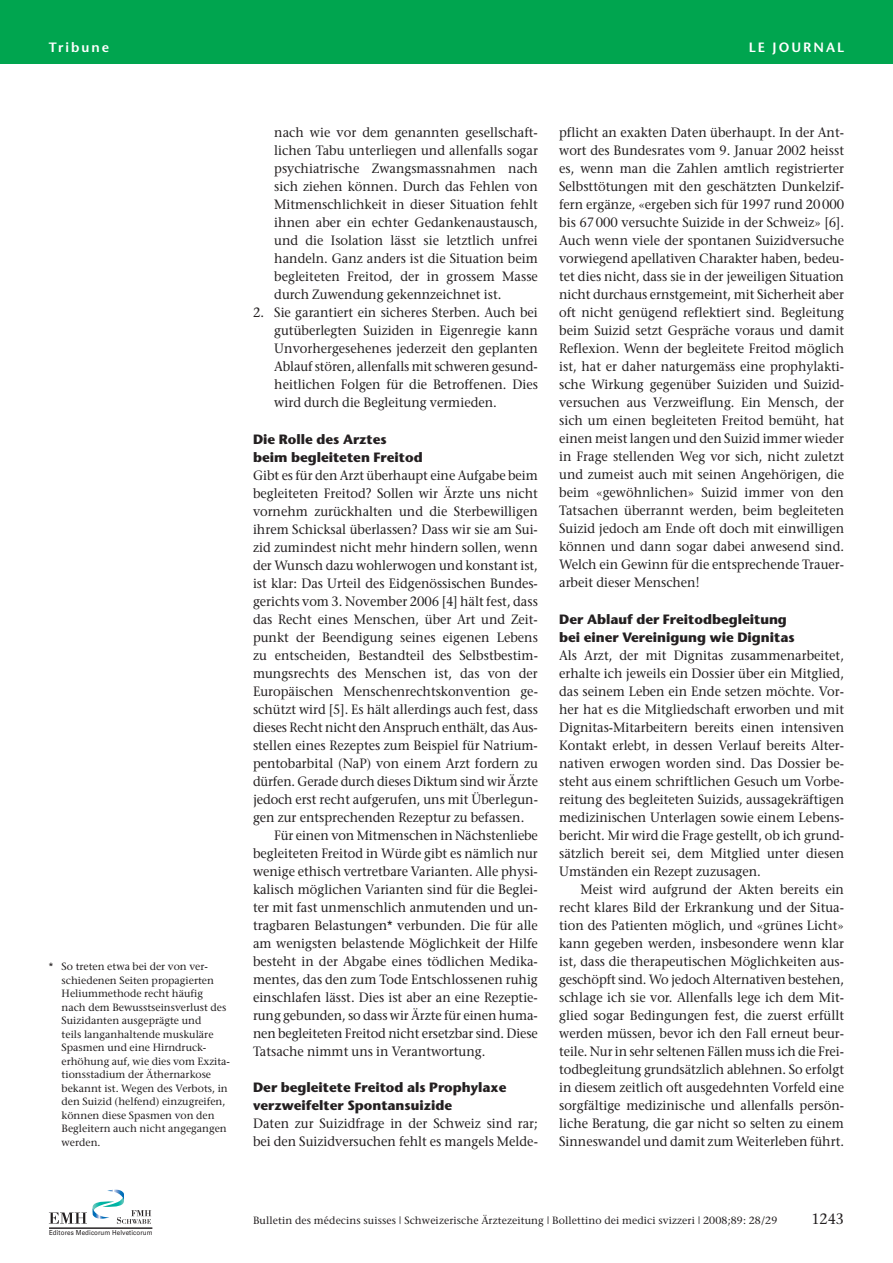
<style>
.page{position:relative;width:893px;height:1263px;background:#fff}
.page>*{position:absolute;margin:0;border:0;box-sizing:border-box;transform-origin:0 0}
.t1{font:15px "Stone Serif";color:#231f20;scale:.95 1}
.t2{font:13.5px/18px "Stone Serif";color:#231f20;text-align:justify;scale:.95 1}
.t3{font:700 13.5px/18px "Stone Sans";color:#231f20}
.t4{font:600 13.5px "Stone Sans";letter-spacing:.15em;color:#fff}
.t5{font:10.5px/13.5px "Stone Serif";color:#231f20}
.t6{font:6.9px "Univers";letter-spacing:.015em;color:#231f20;scale:.9 1}
</style>
<div class="page">
<div style="left:0;top:0;width:893px;height:64px;background:#00a54f"></div>
<svg style="left:49px;top:1189px;width:102px;height:35px"></svg>
<hr style="left:49px;top:1228px;width:103px;height:1px;background:#231f20">
<p class="t4" style="left:49px;top:42px;width:62px">Tribune</p>
<p class="t4" style="left:749px;top:42px;width:97px">LE JOURNAL</p>
<p class="t5" style="left:62px;top:961px;width:170px;text-indent:-13px">* So treten etwa bei der von ver&shy;schiedenen Seiten propagierten<br>Heliummethode recht häufig<br>nach dem Bewusstseinsverlust des<br>Suizidanten ausgeprägte und<br>teils langanhaltende muskuläre<br>Spasmen und eine Hirndruck&shy;erhöhung auf, wie dies vom Exzita&shy;tionsstadium der Äthernarkose bekannt ist. Wegen des Verbots, in den Suizid (helfend) einzugreifen, können diese Spasmen von den<br>Begleitern auch nicht angegangen werden.</p>
<p class="t2" style="left:274px;top:125px;width:279px">nach wie vor dem genannten gesellschaft - lichen Tabu unterliegen und allenfalls sogar psychiatrische Zwangsmassnahmen nach sich ziehen können. Durch das Fehlen von Mitmenschlichkeit in dieser Situation fehlt ihnen aber ein echter Gedankenaustausch, und die Isolation lässt sie letztlich unfrei handeln. Ganz anders ist die Situation beim begleiteten Freitod, der in grossem Masse durch Zuwendung gekennzeichnet ist.</p>
<p class="t2" style="left:274px;top:305px;width:279px;text-indent:-21px">2. Sie garantiert ein sicheres Sterben. Auch bei gutüberlegten Suiziden in Eigenregie kann Un vorhergesehenes jederzeit den geplanten Ablauf stören, allenfalls mit schweren gesund - heitlichen Folgen für die Betroffenen. Dies wird durch die Begleitung vermieden.</p>
<p class="t3" style="left:253px;top:431px;width:171px">Die Rolle des Arztes beim begleiteten Freitod</p>
<p class="t2" style="left:253px;top:467px;width:301px">Gibt es für den Arzt überhaupt eine Aufgabe beim begleiteten Freitod? Sollen wir Ärzte uns nicht vornehm zurückhalten und die Sterbewilligen ihrem Schicksal überlassen? Dass wir sie am Sui&shy;zid zumindest nicht mehr hindern sollen, wenn der Wunsch dazu wohlerwogen und konstant ist, ist klar: Das Urteil des Eidgenössischen Bundes&shy;gerichts vom 3. November 2006 [4] hält fest, dass das Recht eines Menschen, über Art und Zeit&shy;punkt der Beendigung seines eigenen Lebens zu entscheiden, Bestandteil des Selbstbestim&shy;mungs rechts des Menschen ist, das von der Europäischen Menschenrechtskonvention ge&shy;schützt wird [5]. Es hält allerdings auch fest, dass dieses Recht nicht den Anspruch enthält, das Aus&shy;stellen eines Rezeptes zum Beispiel für Natrium&shy;pentobarbital (NaP) von einem Arzt fordern zu dürfen. Gerade durch dieses Diktum sind wir Ärzte jedoch erst recht aufgerufen, uns mit Überlegun&shy;gen zur entsprechenden Rezeptur zu befassen.</p>
<p class="t2" style="left:253px;top:827px;width:301px;text-indent:21px">Für einen von Mitmenschen in Nächstenliebe begleiteten Freitod in Würde gibt es nämlich nur wenige ethisch vertretbare Varianten. Alle physi&shy;kalisch möglichen Varianten sind für die Beglei&shy;ter mit fast unmenschlich anmutenden und un&shy;tragbaren Belastungen* verbunden. Die für alle am wenigsten belastende Möglichkeit der Hilfe besteht in der Abgabe eines tödlichen Medika&shy;mentes, das den zum Tode Entschlossenen ruhig einschlafen lässt. Dies ist aber an eine Rezeptie&shy;rung gebunden, so dass wir Ärzte für einen huma - nen begleiteten Freitod nicht ersetzbar sind. Diese Tatsache nimmt uns in Verantwortung.</p>
<p class="t3" style="left:253px;top:1079px;width:255px">Der begleitete Freitod als Prophylaxe verzweifelter Spontansuizide</p>
<p class="t2" style="left:253px;top:1115px;width:301px">Daten zur Suizidfrage in der Schweiz sind rar; bei den Suizidversuchen fehlt es mangels Melde-</p>
<p class="t2" style="left:559px;top:125px;width:302px">pflicht an exakten Daten überhaupt. In der Ant&shy;wort des Bundesrates vom 9. Januar 2002 heisst es, wenn man die Zahlen amtlich registrierter Selbsttötungen mit den geschätzten Dunkelzif&shy;fern ergänze, «ergeben sich für 1997 rund 20000 bis 67000 versuchte Suizide in der Schweiz» [6].<br>Auch wenn viele der spontanen Suizidversuche vorwiegend apellativen Charakter haben, bedeu&shy;tet dies nicht, dass sie in der jeweiligen Situation nicht durchaus ernstgemeint, mit Sicherheit aber oft nicht genügend reflektiert sind. Begleitung beim Suizid setzt Gespräche voraus und damit Reflexion. Wenn der begleitete Freitod möglich ist, hat er daher naturgemäss eine prophylakti&shy;sche Wirkung gegenüber Suiziden und Suizid&shy;versuchen aus Verzweiflung. Ein Mensch, der sich um einen begleiteten Freitod bemüht, hat einen meist langen und den Suizid immer wieder in Frage stellenden Weg vor sich, nicht zuletzt und zumeist auch mit seinen Angehörigen, die beim «gewöhnlichen» Suizid immer von den Tatsachen überrannt werden, beim begleiteten Suizid jedoch am Ende oft doch mit einwilligen können und dann sogar dabei anwesend sind.<br>Welch ein Gewinn für die entsprechende Trauer&shy;arbeit dieser Menschen!</p>
<p class="t3" style="left:559px;top:611px;width:237px">Der Ablauf der Freitodbegleitung bei einer Vereinigung wie Dignitas</p>
<p class="t2" style="left:559px;top:647px;width:301px">Als Arzt, der mit Dignitas zusammenarbeitet, erhalte ich jeweils ein Dossier über ein Mitglied, das seinem Leben ein Ende setzen möchte. Vor&shy;her hat es die Mitgliedschaft erworben und mit Dignitas-Mitarbeitern bereits einen intensiven Kontakt erlebt, in dessen Verlauf bereits Alter - nativen erwogen worden sind. Das Dossier be&shy;steht aus einem schriftlichen Gesuch um Vor be&shy;reitung des begleiteten Suizids, aussagekräftigen medizinischen Unterlagen sowie einem Lebens&shy;bericht. Mir wird die Frage gestellt, ob ich grund&shy;sätzlich bereit sei, dem Mitglied unter diesen Um ständen ein Rezept zuzusagen.</p>
<p class="t2" style="left:559px;top:881px;width:301px;text-indent:21px">Meist wird aufgrund der Akten bereits ein recht klares Bild der Erkrankung und der Situa&shy;tion des Patienten möglich, und «grünes Licht» kann gegeben werden, insbesondere wenn klar ist, dass die therapeutischen Möglichkeiten aus&shy;geschöpft sind. Wo jedoch Alternativen bestehen, schlage ich sie vor. Allenfalls lege ich dem Mit&shy;glied sogar Bedingungen fest, die zuerst erfüllt werden müssen, bevor ich den Fall erneut beur&shy;teile. Nur in sehr seltenen Fällen muss ich die Frei&shy;todbegleitung grundsätzlich ablehnen. So erfolgt in diesem zeitlich oft ausgedehnten Vorfeld eine sorgfältige medizinische und allenfalls persön - liche Beratung, die gar nicht so selten zu einem Sinneswandel und damit zum Weiterleben führt.</p>
<p class="t6" style="left:49px;top:1229px;width:117px">Editores Medicorum Helveticorum</p>
<p class="t5" style="left:253px;top:1214px;width:526px">Bulletin des médecins suisses | Schweizerische Ärztezeitung | Bollettino dei medici svizzeri | 2008;89: 28/29</p>
<p class="t1" style="left:811px;top:1213px;width:36px">1243</p>
</div>
